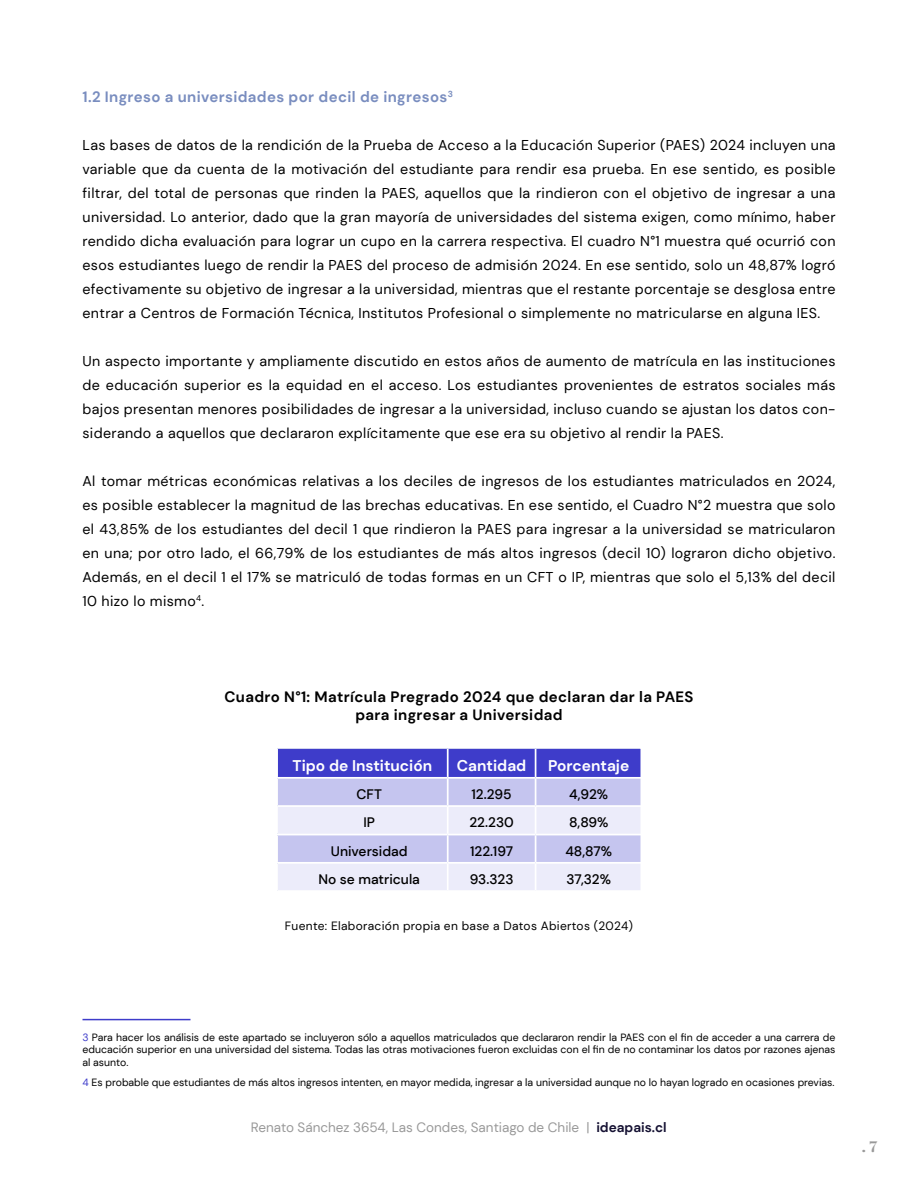
<style>
.page{position:relative;width:918px;height:1188px;background:#fff}
.page>*{position:absolute;margin:0;border:0;box-sizing:border-box;transform-origin:0 0}
.t1{font:700 15.45px "DM Sans";color:#fff}
.t2{font:700 15px/18px "DM Sans";letter-spacing:.025em;color:#000;text-align:center}
.t3{font:700 15px "DM Sans";letter-spacing:.025em;color:#798dbf}
.t4{font:800 15px "Playfair Display";color:#999}
.t5{font:14.25px/24px "DM Sans";letter-spacing:.025em;color:#000;text-align:justify}
.t6{font:500 13.8px "DM Sans";color:#000}
.t7{font:13.5px "DM Sans";color:#999}
.t8{font:12px "DM Sans";letter-spacing:.025em;color:#000}
.t9{font:10.5px/12.6px "DM Sans";color:#000;text-align:justify}
.s1{color:#3e3cca}
.s2{font-weight:700;color:#161233}
</style>
<div class="page">
<hr style="left:82px;top:1019px;width:108px;height:1px;background:#3e3cca">
<svg style="left:278px;top:748px;width:363px;height:142px;background:#bbbaec"></svg>
<hr style="left:278px;top:862px;width:170px;height:2px;background:#fff">
<hr style="left:448px;top:862px;width:88px;height:2px;background:#fff">
<hr style="left:536px;top:862px;width:104px;height:2px;background:#fff">
<p class="t3" style="left:83px;top:87px;width:372px">1.2 Ingreso a universidades por decil de ingresos<sup>3</sup></p>
<p class="t5" style="left:82px;top:133px;width:755px">Las bases de datos de la rendición de la Prueba de Acceso a la Educación Superior (PAES) 2024 incluyen una variable que da cuenta de la motivación del estudiante para rendir esa prueba. En ese sentido, es posible filtrar, del total de personas que rinden la PAES, aquellos que la rindieron con el objetivo de ingresar a una universidad. Lo anterior, dado que la gran mayoría de universidades del sistema exigen, como mínimo, haber rendido dicha evaluación para lograr un cupo en la carrera respectiva. El cuadro N°1 muestra qué ocurrió con esos estudiantes luego de rendir la PAES del proceso de admisión 2024. En ese sentido, solo un 48,87% logró efectivamente su objetivo de ingresar a la universidad, mientras que el restante porcentaje se desglosa entre entrar a Centros de Formación Técnica, Institutos Profesional o simplemente no matricularse en alguna IES.</p>
<p class="t5" style="left:82px;top:349px;width:755px">Un aspecto importante y ampliamente discutido en estos años de aumento de matrícula en las instituciones de educación superior es la equidad en el acceso. Los estudiantes provenientes de estratos sociales más bajos presentan menores posibilidades de ingresar a la universidad, incluso cuando se ajustan los datos con&shy;siderando a aquellos que declararon explícitamente que ese era su objetivo al rendir la PAES.</p>
<p class="t5" style="left:82px;top:469px;width:755px">Al tomar métricas económicas relativas a los deciles de ingresos de los estudiantes matriculados en 2024, es posible establecer la magnitud de las brechas educativas. En ese sentido, el Cuadro N°2 muestra que solo el 43,85% de los estudiantes del decil 1 que rindieron la PAES para ingresar a la universidad se matricularon en una; por otro lado, el 66,79% de los estudiantes de más altos ingresos (decil 10) lograron dicho objetivo.<br>Además, en el decil 1 el 17% se matriculó de todas formas en un CFT o IP, mientras que solo el 5,13% del decil 10 hizo lo mismo<sup>4</sup>.</p>
<p class="t2" style="left:224px;top:688px;width:471px">Cuadro N°1: Matrícula Pregrado 2024 que declaran dar la PAES para ingresar a Universidad</p>
<p class="t1" style="left:293px;top:755px;width:141px">Tipo de Institución</p>
<p class="t1" style="left:457px;top:755px;width:71px">Cantidad</p>
<p class="t1" style="left:548px;top:755px;width:83px">Porcentaje</p>
<p class="t6" style="left:357px;top:785px;width:27px">CFT</p>
<p class="t6" style="left:472px;top:785px;width:42px">12.295</p>
<p class="t6" style="left:569px;top:785px;width:41px">4,92%</p>
<p class="t6" style="left:363px;top:814px;width:13px">IP</p>
<p class="t6" style="left:469px;top:814px;width:46px">22.230</p>
<p class="t6" style="left:569px;top:814px;width:41px">8,89%</p>
<p class="t6" style="left:331px;top:842px;width:78px">Universidad</p>
<p class="t6" style="left:470px;top:842px;width:45px">122.197</p>
<p class="t6" style="left:565px;top:842px;width:48px">48,87%</p>
<p class="t6" style="left:319px;top:870px;width:103px">No se matricula</p>
<p class="t6" style="left:470px;top:870px;width:45px">93.323</p>
<p class="t6" style="left:566px;top:870px;width:46px">37,32%</p>
<p class="t8" style="left:285px;top:918px;width:350px">Fuente: Elaboración propia en base a Datos Abiertos (2024)</p>
<p class="t9" style="left:82px;top:1031px;width:755px"><span class="s1">3</span> Para hacer los análisis de este apartado se incluyeron sólo a aquellos matriculados que declararon rendir la PAES con el fin de acceder a una carrera de educación superior en una universidad del sistema. Todas las otras motivaciones fueron excluidas con el fin de no contaminar los datos por razones ajenas al asunto.</p>
<p class="t9" style="left:82px;top:1076px;width:754px"><span class="s1">4</span> Es probable que estudiantes de más altos ingresos intenten, en mayor medida, ingresar a la universidad aunque no lo hayan logrado en ocasiones previas.</p>
<p class="t7" style="left:251px;top:1118px;width:417px">Renato Sánchez 3654, Las Condes, Santiago de Chile | <span class="s2">ideapais.cl</span></p>
<p class="t4" style="left:862px;top:1135px;width:17px">. 7</p>
</div>
